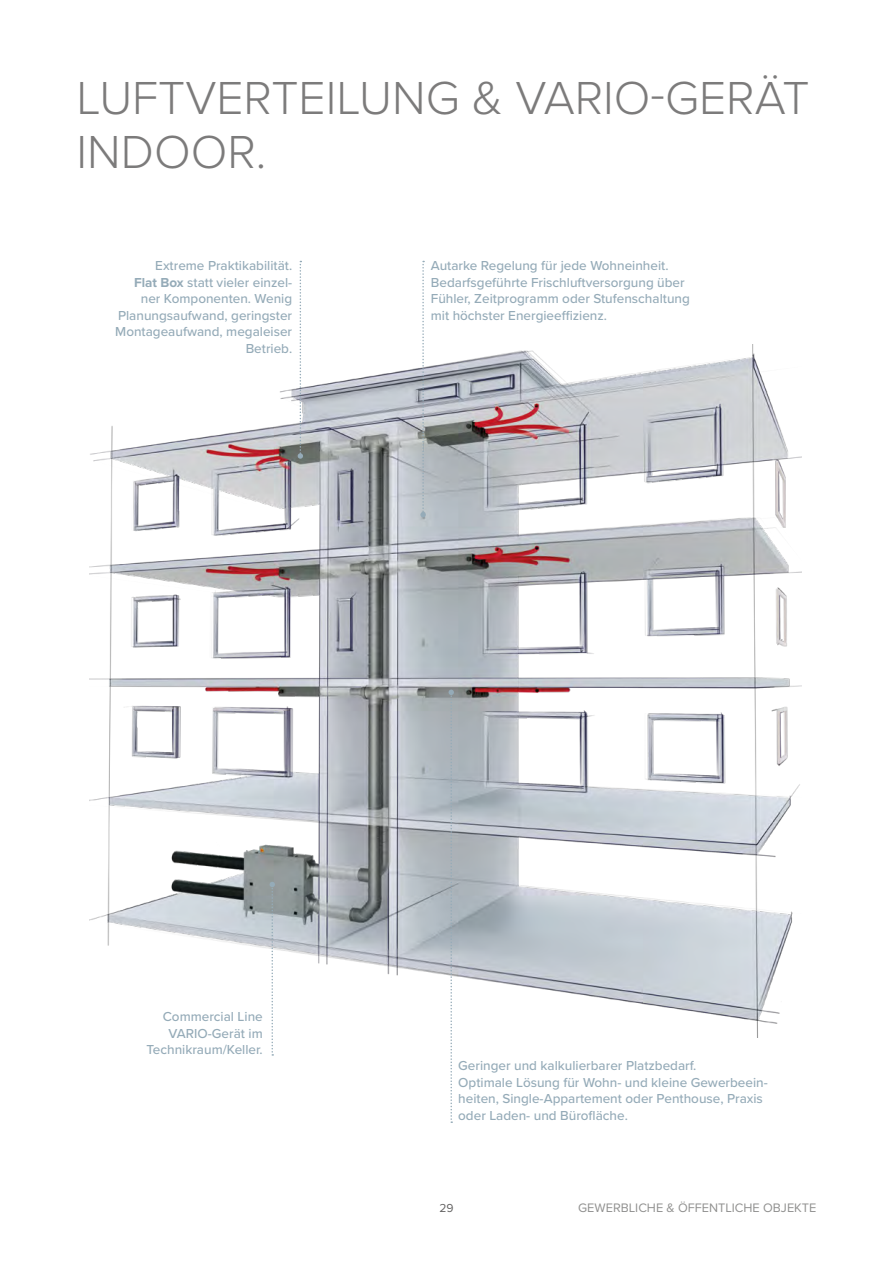
<style>
.page{position:relative;width:893px;height:1263px;background:#fff}
.page>*{position:absolute;margin:0;border:0;box-sizing:border-box;transform-origin:0 0}
.t1{font:300 48px/54px "Proxima Nova";color:#7c7b7b}
.t2{font:500 13.5px/16.5px "Proxima Nova";color:#95abb8}
.t3{font:12.75px "Proxima Nova";color:#90908f}
.t4{font:12px "Proxima Nova";color:#646363}
.s1{font-weight:700}
</style>
<div class="page">
<img style="left:90px;top:344px;width:711px;height:693px">
<svg style="left:298px;top:261px;width:5px;height:198px"></svg>
<svg style="left:420px;top:261px;width:6px;height:256px"></svg>
<svg style="left:448px;top:690px;width:6px;height:433px"></svg>
<svg style="left:270px;top:882px;width:5px;height:174px"></svg>
<h1 class="t1" style="left:77px;top:69px;width:734px">LUFTVERTEILUNG &amp; VARIO-GERÄT<br>INDOOR.</h1>
<p class="t2" style="left:115px;top:257px;width:178px;text-align:right">Extreme Praktikabilität.<br><span class="s1">Flat Box</span> statt vieler einzel&shy;ner Komponenten. Wenig<br>Planungsaufwand, geringster<br>Montageaufwand, megaleiser<br>Betrieb.</p>
<p class="t2" style="left:431px;top:257px;width:261px">Autarke Regelung für jede Wohneinheit.<br>Bedarfsgeführte Frischluftversorgung über Fühler, Zeitprogramm oder Stufenschaltung mit höchster Energieeffizienz.</p>
<p class="t2" style="left:147px;top:1008px;width:118px;text-align:right">Commercial Line<br>VARIO-Gerät im<br>Technikraum/Keller.</p>
<p class="t2" style="left:458px;top:1057px;width:310px">Geringer und kalkulierbarer Platzbedarf.<br>Optimale Lösung für Wohn- und kleine Gewerbeein&shy;heiten, Single-Appartement oder Penthouse, Praxis oder Laden- und Bürofläche.</p>
<p class="t4" style="left:439px;top:1199px;width:16px">29</p>
<p class="t3" style="left:578px;top:1198px;width:240px">GEWERBLICHE &amp; ÖFFENTLICHE OBJEKTE</p>
</div>
